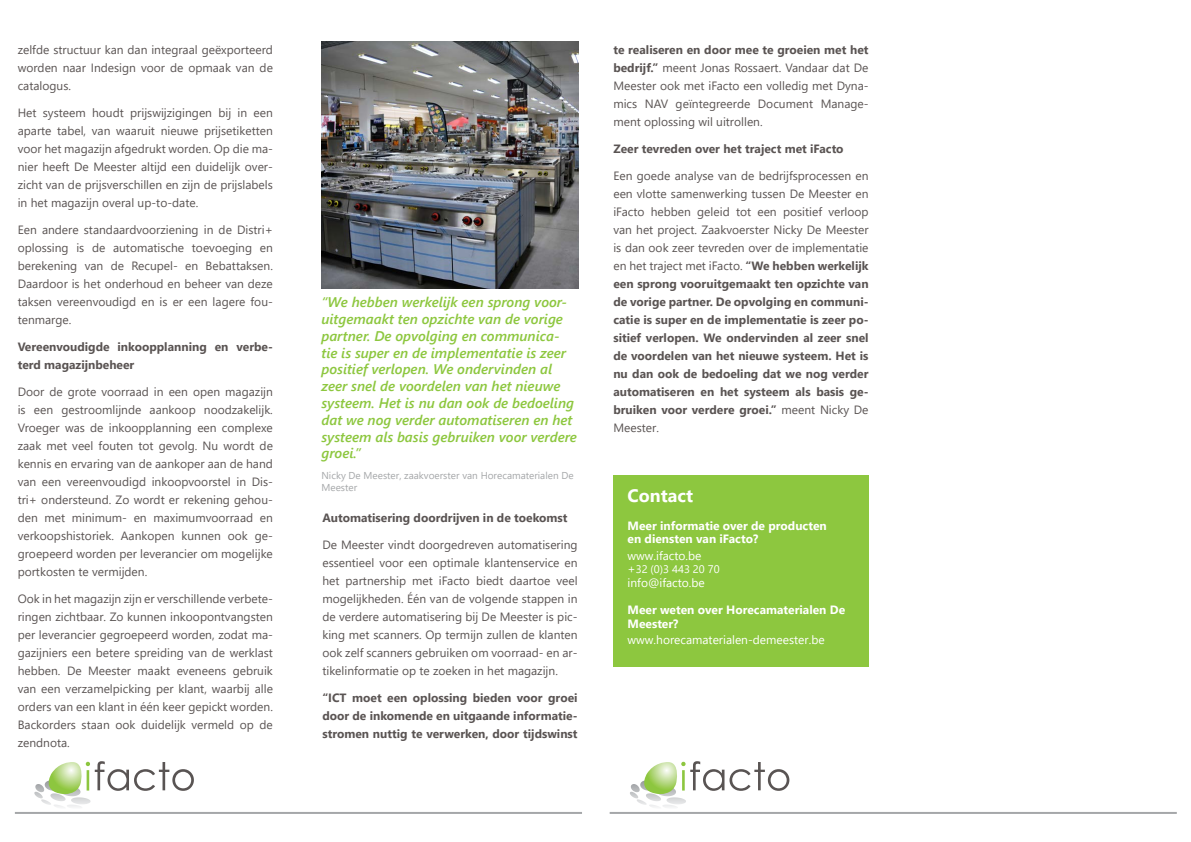
<style>
.page{position:relative;width:1191px;height:842px;background:#fff}
.page>*{position:absolute;margin:0;border:0;box-sizing:border-box;transform-origin:0 0}
.t1{font:700 18px "Segoe UI";color:#fff}
.t2{font:italic 600 14px/16.8px "Segoe UI";color:#8dc73f}
.t3{font:12px/18px "Segoe UI";color:#5a5453;text-align:justify}
.t4{font:700 12px/18px "Segoe UI";color:#5a5453;text-align:justify}
.t5{font:700 12px/13.5px "Segoe UI";color:#fff}
.t6{font:12px "Segoe UI";color:#fff}
.t7{font:11px "Segoe UI";color:#fff}
.t8{font:10px/12px "Segoe UI";color:#a5a7a9}
.s1{font-weight:700}
.s2{font-weight:400}
.s3{font-size:12px}
</style>
<div class="page">
<hr style="left:15px;top:812px;width:567px;height:2px;background:#a5a7a9">
<hr style="left:609px;top:812px;width:567px;height:2px;background:#a5a7a9">
<svg style="left:34px;top:761px;width:160px;height:44px"></svg>
<svg style="left:630px;top:761px;width:159px;height:44px"></svg>
<div style="left:613px;top:475px;width:255px;height:191px;background:#8dc73f"></div>
<img style="left:321px;top:41px;width:257px;height:247px">
<p class="t3" style="left:18px;top:41px;width:257px">zelfde structuur kan dan integraal geëxporteerd worden naar Indesign voor de opmaak van de catalogus.</p>
<p class="t3" style="left:18px;top:104px;width:257px">Het systeem houdt prijswijzigingen bij in een aparte tabel, van waaruit nieuwe prijsetiketten voor het magazijn afgedrukt worden. Op die ma&shy;nier heeft De Meester altijd een duidelijk over&shy;zicht van de prijsverschillen en zijn de prijslabels in het magazijn overal up-to-date.</p>
<p class="t3" style="left:18px;top:221px;width:257px">Een andere standaardvoorziening in de Distri+ oplossing is de automatische toevoeging en berekening van de Recupel- en Bebattaksen.<br>Daardoor is het onderhoud en beheer van deze taksen vereenvoudigd en is er een lagere fou&shy;tenmarge.</p>
<p class="t4" style="left:18px;top:338px;width:257px">Vereenvoudigde inkoopplanning en verbe&shy;terd magazijnbeheer</p>
<p class="t3" style="left:18px;top:383px;width:257px">Door de grote voorraad in een open magazijn is een gestroomlijnde aankoop noodzakelijk.<br>Vroeger was de inkoopplanning een complexe zaak met veel fouten tot gevolg. Nu wordt de kennis en ervaring van de aankoper aan de hand van een vereenvoudigd inkoopvoorstel in Dis&shy;tri+ ondersteund. Zo wordt er rekening gehou&shy;den met minimum- en maximumvoorraad en verkoopshistoriek. Aankopen kunnen ook ge&shy;groepeerd worden per leverancier om mogelijke portkosten te vermijden.</p>
<p class="t3" style="left:18px;top:590px;width:257px">Ook in het magazijn zijn er verschillende verbete&shy;ringen zichtbaar. Zo kunnen inkoopontvangsten per leverancier gegroepeerd worden, zodat ma&shy;gazijniers een betere spreiding van de werklast hebben. De Meester maakt eveneens gebruik van een verzamelpicking per klant, waarbij alle orders van een klant in één keer gepickt worden.<br>Backorders staan ook duidelijk vermeld op de zendnota.</p>
<p class="t2" style="left:321px;top:293px;width:257px">“We hebben werkelijk een sprong voor&shy;uitgemaakt ten opzichte van de vorige partner. De opvolging en communica&shy;tie is super en de implementatie is zeer positief verlopen. We ondervinden al zeer snel de voordelen van het nieuwe systeem. Het is nu dan ook de bedoeling dat we nog verder automatiseren en het systeem als basis gebruiken voor verdere groei.”</p>
<p class="t8" style="left:321px;top:469px;width:254px">Nicky De Meester, zaakvoerster van Horecamaterialen De<br>Meester</p>
<p class="t4" style="left:322px;top:509px;width:247px">Automatisering doordrijven in de toekomst</p>
<p class="t3" style="left:322px;top:536px;width:257px">De Meester vindt doorgedreven automatisering essentieel voor een optimale klantenservice en het partnership met iFacto biedt daartoe veel mogelijkheden. Één van de volgende stappen in de verdere automatisering bij De Meester is pic&shy;king met scanners. Op termijn zullen de klanten ook zelf scanners gebruiken om voorraad- en ar&shy;tikelinformatie op te zoeken in het magazijn.</p>
<p class="t4" style="left:322px;top:689px;width:257px">“ICT moet een oplossing bieden voor groei door de inkomende en uitgaande informatie&shy;stromen nuttig te verwerken, door tijdswinst</p>
<p class="t3" style="left:613px;top:41px;width:257px"><span class="s1">te realiseren en door mee te groeien met het bedrijf.”</span> meent Jonas Rossaert. Vandaar dat De Meester ook met iFacto een volledig met Dyna&shy;mics NAV geïntegreerde Document Manage&shy;ment oplossing wil uitrollen.</p>
<p class="t4" style="left:613px;top:140px;width:232px">Zeer tevreden over het traject met iFacto</p>
<p class="t4" style="left:613px;top:167px;width:257px"><span class="s2">Een goede analyse van de bedrijfsprocessen en een vlotte samenwerking tussen De Meester en iFacto hebben geleid tot een positief verloop van het project. Zaakvoerster Nicky De Meester is dan ook zeer tevreden over de implementatie en het traject met iFacto.</span> “We hebben werkelijk een sprong vooruitgemaakt ten opzichte van de vorige partner. De opvolging en communi&shy;catie is super en de implementatie is zeer po&shy;sitief verlopen. We ondervinden al zeer snel de voordelen van het nieuwe systeem. Het is nu dan ook de bedoeling dat we nog verder automatiseren en het systeem als basis ge&shy;bruiken voor verdere groei.” <span class="s2">meent Nicky De Meester.</span></p>
<h1 class="t1" style="left:627px;top:481px;width:67px">Contact</h1>
<p class="t5" style="left:627px;top:519px;width:201px">Meer informatie over de producten en diensten van iFacto?</p>
<p class="t6" style="left:627px;top:546px;width:75px">www.ifacto.be</p>
<p class="t7" style="left:627px;top:560px;width:94px"><span class="s3">+</span>32 (0)3 443 20 70</p>
<p class="t6" style="left:627px;top:573px;width:79px">info@ifacto.be</p>
<p class="t5" style="left:627px;top:603px;width:219px">Meer weten over Horecamaterialen De<br>Meester?</p>
<p class="t6" style="left:627px;top:630px;width:199px">www.horecamaterialen-demeester.be</p>
</div>
